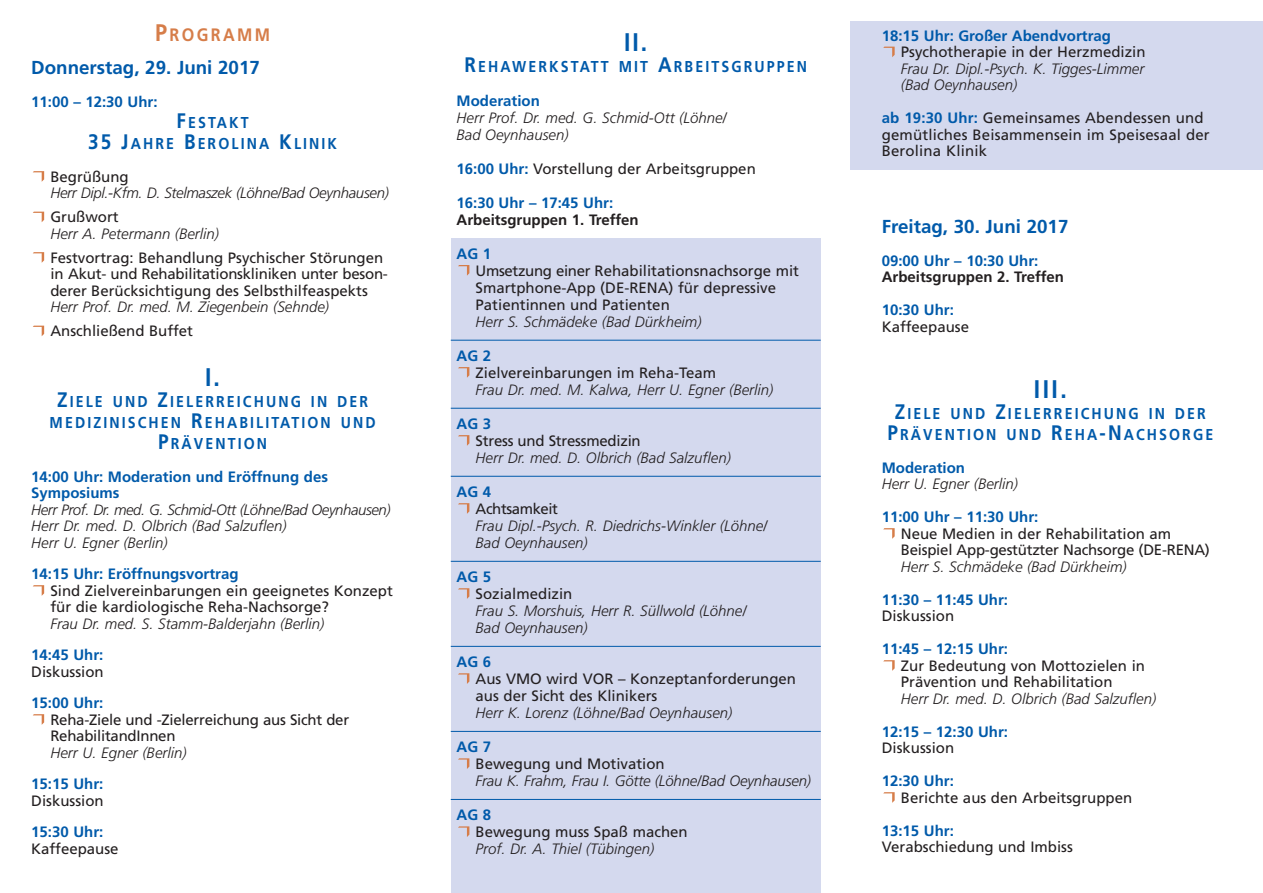
<style>
.page{position:relative;width:1263px;height:893px;background:#fff}
.page>*{position:absolute;margin:0;border:0;box-sizing:border-box;transform-origin:0 0}
.t1{font:700 25.5px "Frutiger";color:#005aaa;scale:.9 1}
.t2{font:700 18.75px "Frutiger";color:#005aaa}
.t3{font:700 18px "Frutiger";letter-spacing:.15em;color:#d67d49;scale:.9 1}
.t4{font:700 15.75px/21px "Frutiger";letter-spacing:.15em;color:#005aaa;text-align:center;scale:.9 1}
.t5{font:15px/16.5px "Frutiger";color:#231f20}
.t6{font:italic 300 15px/16.5px "Frutiger";color:#231f20}
.t7{font:700 15px/16.5px "Frutiger";color:#005aaa}
.t8{font:italic 300 15px "Frutiger";letter-spacing:-.02em;color:#231f20}
.t9{font:700 15px "Frutiger";color:#231f20}
.t10{font:15px "Frutiger";letter-spacing:-.03em;color:#231f20}
.s1{font-size:24px}
.s2{font-size:21px}
.s3{font-weight:700;color:#005aaa}
</style>
<div class="page">
<div style="left:451px;top:238px;width:370px;height:655px;background:#d4d9ee"></div>
<div style="left:850px;top:21px;width:413px;height:149px;background:#d4d9ee"></div>
<svg style="left:33px;top:585px;width:11px;height:11px"></svg>
<svg style="left:33px;top:714px;width:11px;height:11px"></svg>
<svg style="left:33px;top:171px;width:11px;height:11px"></svg>
<svg style="left:33px;top:212px;width:11px;height:10px"></svg>
<svg style="left:33px;top:252px;width:11px;height:11px"></svg>
<svg style="left:33px;top:326px;width:11px;height:10px"></svg>
<svg style="left:458px;top:367px;width:11px;height:11px"></svg>
<svg style="left:458px;top:435px;width:11px;height:11px"></svg>
<svg style="left:458px;top:503px;width:11px;height:11px"></svg>
<svg style="left:458px;top:673px;width:11px;height:11px"></svg>
<svg style="left:458px;top:758px;width:11px;height:11px"></svg>
<svg style="left:458px;top:826px;width:11px;height:11px"></svg>
<svg style="left:458px;top:588px;width:11px;height:11px"></svg>
<svg style="left:458px;top:265px;width:11px;height:11px"></svg>
<svg style="left:883px;top:528px;width:12px;height:11px"></svg>
<svg style="left:883px;top:660px;width:12px;height:11px"></svg>
<svg style="left:883px;top:792px;width:12px;height:11px"></svg>
<svg style="left:883px;top:47px;width:12px;height:10px"></svg>
<hr style="left:451px;top:340px;width:370px;height:1px;background:#005aaa">
<hr style="left:451px;top:408px;width:370px;height:1px;background:#005aaa">
<hr style="left:451px;top:476px;width:370px;height:1px;background:#005aaa">
<hr style="left:451px;top:561px;width:370px;height:1px;background:#005aaa">
<hr style="left:451px;top:646px;width:370px;height:1px;background:#005aaa">
<hr style="left:451px;top:731px;width:370px;height:1px;background:#005aaa">
<hr style="left:451px;top:799px;width:370px;height:1px;background:#005aaa">
<p class="t3" style="left:155px;top:27px;width:129px"><span class="s1">P</span>ROGRAMM</p>
<p class="t2" style="left:31px;top:60px;width:230px">Donnerstag, 29. Juni 2017</p>
<p class="t7" style="left:31px;top:94px;width:128px">11:00 – 12:30 Uhr:</p>
<p class="t4" style="left:88px;top:113px;width:278px"><span class="s2">F</span>ESTAKT<br><span class="s2">35 J</span>AHRE <span class="s2">B</span>EROLINA <span class="s2">K</span>LINIK</p>
<p class="t5" style="left:50px;top:169px;width:80px">Begrüßung</p>
<p class="t8" style="left:50px;top:187px;width:340px">Herr Dipl.-Kfm. D. Stelmaszek (Löhne/Bad Oeynhausen)</p>
<p class="t5" style="left:50px;top:210px;width:70px">Grußwort</p>
<p class="t6" style="left:50px;top:226px;width:170px">Herr A. Petermann (Berlin)</p>
<p class="t5" style="left:50px;top:250px;width:339px">Festvortrag: Behandlung Psychischer Störungen in Akut- und Rehabilitationskliniken unter beson&shy;derer Berücksichtigung des Selbsthilfeaspekts</p>
<p class="t6" style="left:50px;top:300px;width:280px">Herr Prof. Dr. med. M. Ziegenbein (Sehnde)</p>
<p class="t5" style="left:50px;top:324px;width:144px">Anschließend Buffet</p>
<h1 class="t1" style="left:205px;top:367px;width:18px">I.</h1>
<p class="t4" style="left:50px;top:392px;width:364px"><span class="s2">Z</span>IELE UND <span class="s2">Z</span>IELERREICHUNG IN DER<br>MEDIZINISCHEN <span class="s2">R</span>EHABILITATION UND<br><span class="s2">P</span>RÄVENTION</p>
<p class="t7" style="left:31px;top:469px;width:298px">14:00 Uhr: Moderation und Eröffnung des<br>Symposiums</p>
<p class="t6" style="left:31px;top:502px;width:361px">Herr Prof. Dr. med. G. Schmid-Ott (Löhne/Bad Oeynhausen)<br>Herr Dr. med. D. Olbrich (Bad Salzuflen)<br>Herr U. Egner (Berlin)</p>
<p class="t7" style="left:31px;top:567px;width:209px">14:15 Uhr: Eröffnungsvortrag</p>
<p class="t5" style="left:50px;top:583px;width:344px">Sind Zielvereinbarungen ein geeignetes Konzept für die kardiologische Reha-Nachsorge?</p>
<p class="t6" style="left:50px;top:616px;width:275px">Frau Dr. med. S. Stamm-Balderjahn (Berlin)</p>
<p class="t7" style="left:31px;top:648px;width:74px">14:45 Uhr:</p>
<p class="t5" style="left:31px;top:664px;width:74px">Diskussion</p>
<p class="t7" style="left:31px;top:696px;width:74px">15:00 Uhr:</p>
<p class="t5" style="left:50px;top:712px;width:300px">Reha-Ziele und -Zielerreichung aus Sicht der<br>RehabilitandInnen</p>
<p class="t6" style="left:50px;top:745px;width:138px">Herr U. Egner (Berlin)</p>
<p class="t7" style="left:31px;top:777px;width:74px">15:15 Uhr:</p>
<p class="t5" style="left:31px;top:793px;width:74px">Diskussion</p>
<p class="t7" style="left:31px;top:825px;width:74px">15:30 Uhr:</p>
<p class="t5" style="left:31px;top:841px;width:89px">Kaffeepause</p>
<h1 class="t1" style="left:624px;top:31px;width:27px">II.</h1>
<p class="t4" style="left:464px;top:57px;width:382px"><span class="s2">R</span>EHAWERKSTATT MIT <span class="s2">A</span>RBEITSGRUPPEN</p>
<p class="t7" style="left:456px;top:93px;width:85px">Moderation</p>
<p class="t6" style="left:456px;top:110px;width:272px;line-height:17px">Herr Prof. Dr. med. G. Schmid-Ott (Löhne/<br>Bad Oeynhausen)</p>
<p class="t5" style="left:456px;top:161px;width:301px"><span class="s3">16:00 Uhr:</span> Vorstellung der Arbeitsgruppen</p>
<p class="t7" style="left:456px;top:195px;width:158px">16:30 Uhr – 17:45 Uhr:</p>
<p class="t9" style="left:456px;top:213px;width:184px">Arbeitsgruppen 1. Treffen</p>
<p class="t7" style="left:456px;top:246px;width:36px">AG 1</p>
<p class="t5" style="left:476px;top:263px;width:325px;line-height:17px">Umsetzung einer Rehabilitationsnachsorge mit<br>Smartphone-App (DE-RENA) für depressive<br>Patientinnen und Patienten</p>
<p class="t6" style="left:476px;top:314px;width:227px">Herr S. Schmädeke (Bad Dürkheim)</p>
<p class="t7" style="left:456px;top:348px;width:36px">AG 2</p>
<p class="t5" style="left:476px;top:365px;width:242px">Zielvereinbarungen im Reha-Team</p>
<p class="t6" style="left:476px;top:382px;width:299px">Frau Dr. med. M. Kalwa, Herr U. Egner (Berlin)</p>
<p class="t7" style="left:456px;top:416px;width:36px">AG 3</p>
<p class="t5" style="left:476px;top:433px;width:167px">Stress und Stressmedizin</p>
<p class="t6" style="left:476px;top:450px;width:257px">Herr Dr. med. D. Olbrich (Bad Salzuflen)</p>
<p class="t7" style="left:456px;top:484px;width:36px">AG 4</p>
<p class="t10" style="left:476px;top:503px;width:84px">Achtsamkeit</p>
<p class="t6" style="left:476px;top:518px;width:293px;line-height:17px">Frau Dipl.-Psych. R. Diedrichs-Winkler (Löhne/<br>Bad Oeynhausen)</p>
<p class="t7" style="left:456px;top:570px;width:36px">AG 5</p>
<p class="t5" style="left:476px;top:587px;width:98px">Sozialmedizin</p>
<p class="t6" style="left:476px;top:603px;width:272px;line-height:17px">Frau S. Morshuis, Herr R. Süllwold (Löhne/<br>Bad Oeynhausen)</p>
<p class="t7" style="left:456px;top:655px;width:36px">AG 6</p>
<p class="t5" style="left:476px;top:671px;width:322px;line-height:17px">Aus VMO wird VOR – Konzeptanforderungen aus der Sicht des Klinikers</p>
<p class="t6" style="left:476px;top:706px;width:258px">Herr K. Lorenz (Löhne/Bad Oeynhausen)</p>
<p class="t7" style="left:456px;top:740px;width:36px">AG 7</p>
<p class="t5" style="left:476px;top:757px;width:191px">Bewegung und Motivation</p>
<p class="t6" style="left:476px;top:774px;width:337px">Frau K. Frahm, Frau I. Götte (Löhne/Bad Oeynhausen)</p>
<p class="t7" style="left:456px;top:808px;width:36px">AG 8</p>
<p class="t5" style="left:476px;top:825px;width:214px">Bewegung muss Spaß machen</p>
<p class="t6" style="left:476px;top:842px;width:180px">Prof. Dr. A. Thiel (Tübingen)</p>
<p class="t7" style="left:882px;top:28px;width:231px">18:15 Uhr: Großer Abendvortrag</p>
<p class="t5" style="left:901px;top:45px;width:246px">Psychotherapie in der Herzmedizin</p>
<p class="t6" style="left:901px;top:61px;width:245px">Frau Dr. Dipl.-Psych. K. Tigges-Limmer (Bad Oeynhausen)</p>
<p class="t5" style="left:882px;top:111px;width:329px"><span class="s3">ab 19:30 Uhr:</span> Gemeinsames Abendessen und gemütliches Beisammen sein im Speisesaal der<br>Berolina Klinik</p>
<p class="t2" style="left:882px;top:219px;width:188px">Freitag, 30. Juni 2017</p>
<p class="t7" style="left:882px;top:253px;width:158px">09:00 Uhr – 10:30 Uhr:</p>
<p class="t9" style="left:882px;top:271px;width:184px">Arbeitsgruppen 2. Treffen</p>
<p class="t7" style="left:882px;top:303px;width:74px">10:30 Uhr:</p>
<p class="t5" style="left:882px;top:319px;width:89px">Kaffeepause</p>
<h1 class="t1" style="left:1034px;top:379px;width:38px">III.</h1>
<p class="t4" style="left:887px;top:404px;width:363px"><span class="s2">Z</span>IELE UND <span class="s2">Z</span>IELERREICHUNG IN DER<br><span class="s2">P</span>RÄVENTION UND <span class="s2">R</span>EHA<span class="s2">-N</span>ACHSORGE</p>
<p class="t7" style="left:882px;top:460px;width:85px">Moderation</p>
<p class="t6" style="left:882px;top:477px;width:138px">Herr U. Egner (Berlin)</p>
<p class="t7" style="left:882px;top:510px;width:158px">11:00 Uhr – 11:30 Uhr:</p>
<p class="t5" style="left:901px;top:526px;width:311px">Neue Medien in der Rehabilitation am<br>Beispiel App-gestützter Nachsorge (DE-RENA)</p>
<p class="t6" style="left:901px;top:559px;width:227px">Herr S. Schmädeke (Bad Dürkheim)</p>
<p class="t7" style="left:882px;top:592px;width:128px">11:30 – 11:45 Uhr:</p>
<p class="t5" style="left:882px;top:609px;width:74px">Diskussion</p>
<p class="t7" style="left:882px;top:642px;width:128px">11:45 – 12:15 Uhr:</p>
<p class="t5" style="left:901px;top:658px;width:246px">Zur Bedeutung von Mottozielen in<br>Prävention und Rehabilitation</p>
<p class="t6" style="left:901px;top:691px;width:257px">Herr Dr. med. D. Olbrich (Bad Salzuflen)</p>
<p class="t7" style="left:882px;top:724px;width:128px">12:15 – 12:30 Uhr:</p>
<p class="t5" style="left:882px;top:741px;width:74px">Diskussion</p>
<p class="t7" style="left:882px;top:774px;width:74px">12:30 Uhr:</p>
<p class="t5" style="left:901px;top:790px;width:233px">Berichte aus den Arbeitsgruppen</p>
<p class="t7" style="left:882px;top:823px;width:74px">13:15 Uhr:</p>
<p class="t5" style="left:882px;top:840px;width:193px">Verabschiedung und Imbiss</p>
</div>
